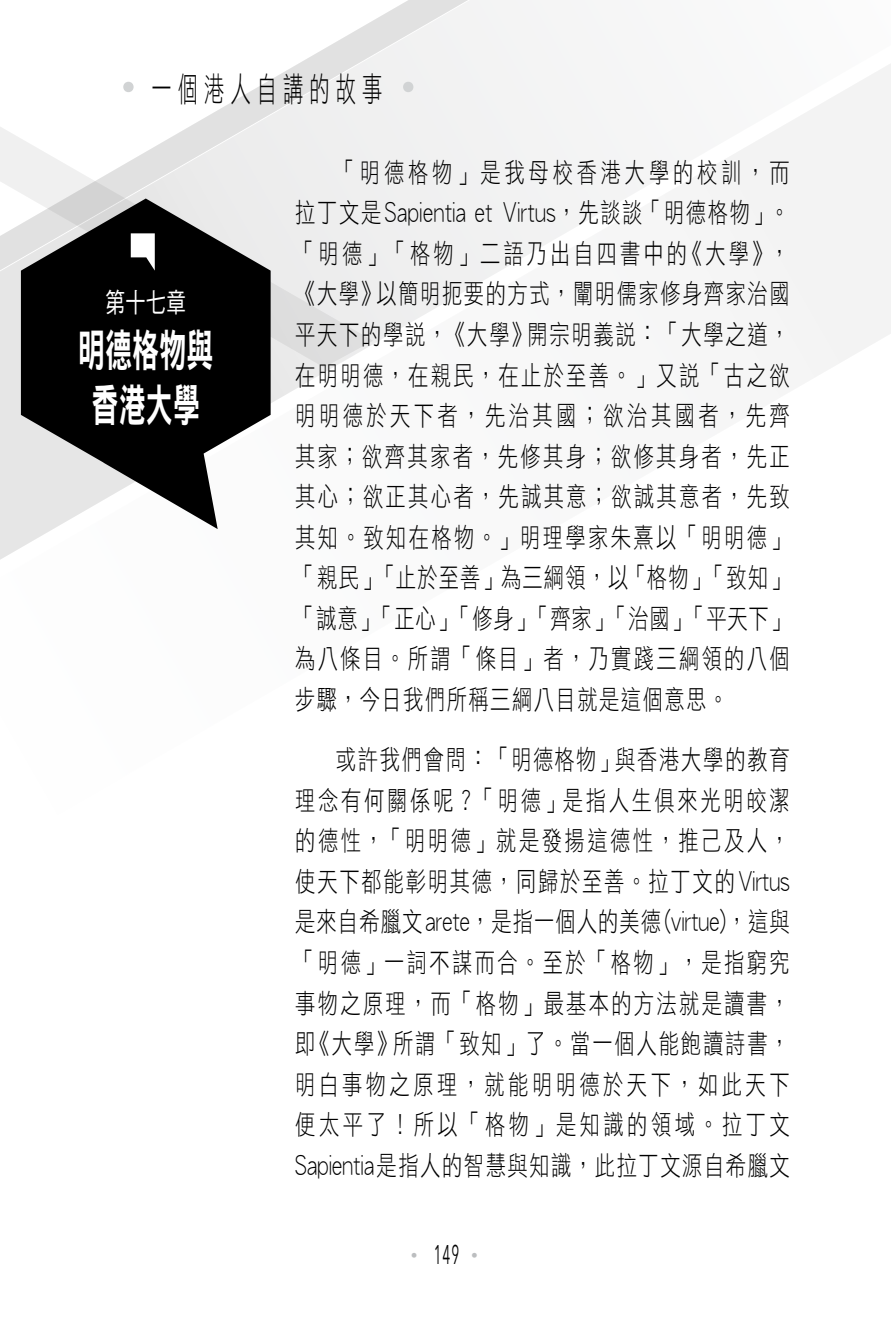
<style>
.page{position:relative;width:891px;height:1337px;background:#fff}
.page>*{position:absolute;margin:0;border:0;box-sizing:border-box;transform-origin:0 0}
.t1{font:45px/54px "DF Hei HK W9";letter-spacing:.005em;color:#fff;text-align:center;scale:.6 1}
.t2{font:33.75px "DF Hei HK W3";letter-spacing:.3em;color:#000;scale:.6 1}
.t3{font:27px/40.5px "DF Hei HK W3";letter-spacing:.08em;color:#000;text-align:justify;scale:.75 1}
.t4{font:27px "Avenir Next";color:#000;scale:.5 1}
.t5{font:27px "DF Hei HK W5";color:#fff;scale:.75 1}
.s1{font-family:"Myriad Pro";font-stretch:condensed;font-size:54px;color:#d1d3d4}
</style>
<div class="page">
<svg style="left:0;top:64px;width:891px;height:496px"></svg>
<svg style="left:0;top:0;width:841px;height:386px;fill:#f5f5f5"></svg>
<svg style="left:0;top:28px;width:373px;height:339px"></svg>
<svg style="left:21px;top:198px;width:250px;height:331px;background:#4c4c4c"></svg>
<svg style="left:131px;top:233px;width:24px;height:37px"></svg>
<p class="t2" style="left:122px;top:71px;width:491px"><span class="s1">•</span> 一個港人自講的故事 <span class="s1">•</span></p>
<p class="t5" style="left:105px;top:288px;width:110px">第十七章</p>
<h1 class="t1" style="left:78px;top:322px;width:227px">明德格物與香港大學</h1>
<p class="t3" style="left:295px;top:151px;width:661px;text-indent:40px">「明德格物」是我母校香港大學的校訓，而拉丁文是 Sapientia et Virtus，先談談「明德格物」。「明德」「格物」二語乃出自四書中的《大學》，《大學》以簡明扼要的方式，闡明儒家修身齊家治國平天下的學說，《大學》開宗明義說：「大學之道，在明明德，在親民，在止於至善。」又說「古之欲明明德於天下者，先治其國；欲治其國者，先齊其家；欲齊其家者，先修其身；欲修其身者，先正其心；欲正其心者，先誠其意；欲誠其意者，先致其知。致知在格物。」明理學家朱熹以「明明德」「親民」「止於至善」為三綱領，以「格物」「致知」「誠意」「正心」「修身」「齊家」「治國」「平天下」為八條目。所謂「條目」者，乃實踐三綱領的八個步驟，今日我們所稱三綱八目就是這個意思。</p>
<p class="t3" style="left:295px;top:739px;width:661px;text-indent:40px">或許我們會問：「明德格物」與香港大學的教育理念有何關係呢？「明德」是指人生俱來光明皎潔的德性，「明明德」就是發揚這德性，推己及人，使天下都能彰明其德，同歸於至善。拉丁文的Virtus是來自希臘文arete，是指一個人的美德(virtue)，這與「明德」一詞不謀而合。至於「格物」，是指窮究事物之原理，而「格物」最基本的方法就是讀書，即《大學》所謂「致知」了。當一個人能飽讀詩書，明白事物之原理，就能明明德於天下，如此天下便太平了！所以「格物」是知識的領域。拉丁文Sapientia是指人的智慧與知識，此拉丁文源自希臘文</p>
<p class="t4" style="left:411px;top:1232px;width:136px"><sup>•</sup> 149 <sup>•</sup></p>
</div>
